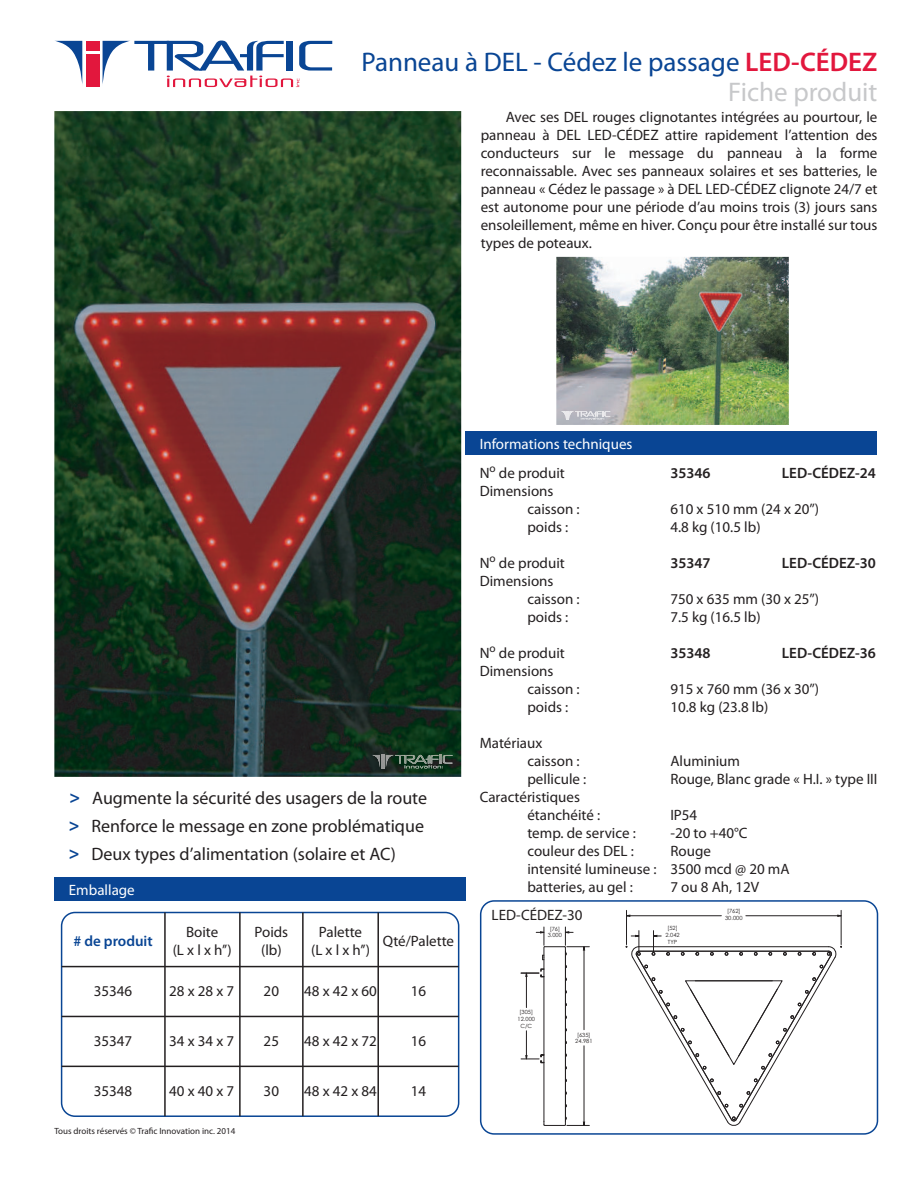
<style>
.page{position:relative;width:918px;height:1188px;background:#fff}
.page>*{position:absolute;margin:0;border:0;box-sizing:border-box;transform-origin:0 0}
.t1{font:27px "Myriad Pro";color:#094594}
.t2{font:27px "Myriad Pro";color:#c7c8ca}
.t3{font:18px "Myriad Pro";color:#231f20}
.t4{font:15px/18px "Myriad Pro";color:#231f20}
.t5{font:600 15px "Myriad Pro";color:#231f20}
.t6{font:15px/29.1px "Myriad Pro";color:#fff}
.t7{font:600 15px "Myriad Pro";color:#094594}
.t8{font:9px "Myriad Pro";color:#231f20}
.t9{font:5.7px/6.9px "Century Gothic";color:#231f20;text-align:center}
.s1{font-weight:600;color:#e2173d}
.s2{font-weight:700;color:#094594}
.s3{color:#231f20}
</style>
<div class="page">
<hr style="left:626px;top:910px;width:1px;height:35px;background:#231f20">
<hr style="left:841px;top:910px;width:1px;height:35px;background:#231f20">
<svg style="left:627px;top:914px;width:215px;height:3px"></svg>
<svg style="left:625px;top:931px;width:217px;height:195px"></svg>
<hr style="left:639px;top:946px;width:190px;height:1px;background:#231f20">
<svg style="left:521px;top:927px;width:68px;height:199px"></svg>
<div style="left:480px;top:900px;width:398px;height:235px;border:2px solid #094594;border-radius:14px"></div>
<div style="left:54px;top:878px;width:412px;height:23px;background:#094594"></div>
<div style="left:61px;top:912px;width:398px;height:205px;border:2px solid #094594;border-radius:13px"></div>
<hr style="left:62px;top:966px;width:397px;height:1px;background:#231f20">
<hr style="left:62px;top:1016px;width:397px;height:1px;background:#231f20">
<hr style="left:62px;top:1066px;width:397px;height:1px;background:#231f20">
<hr style="left:164px;top:913px;width:2px;height:203px;background:#231f20">
<hr style="left:239px;top:913px;width:2px;height:203px;background:#231f20">
<hr style="left:302px;top:913px;width:2px;height:203px;background:#231f20">
<hr style="left:377px;top:913px;width:2px;height:203px;background:#231f20">
<img style="left:556px;top:257px;width:233px;height:168px">
<svg style="left:561px;top:411px;width:49px;height:9px"></svg>
<img style="left:54px;top:111px;width:407px;height:666px">
<svg style="left:372px;top:755px;width:80px;height:14px"></svg>
<div style="left:86px;top:54px;width:13px;height:33px;background:#e2173d"></div>
<div style="left:86px;top:41px;width:13px;height:10px;background:#e2173d"></div>
<svg style="left:56px;top:41px;width:26px;height:41px"></svg>
<svg style="left:103px;top:40px;width:229px;height:47px"></svg>
<div style="left:465px;top:431px;width:412px;height:23px;background:#094594"></div>
<h1 class="t1" style="left:361px;top:48px;width:518px">Panneau à DEL - Cédez le passage <span class="s1">LED-CÉDEZ</span></h1>
<h1 class="t2" style="left:728px;top:78px;width:151px">Fiche produit</h1>
<p class="t4" style="left:481px;top:108px;width:398px;text-align:justify;text-indent:25px">Avec ses DEL rouges clignotantes intégrées au pourtour, le panneau à DEL LED-CÉDEZ attire rapidement l’attention des conducteurs sur le message du panneau à la forme reconnaissable. Avec ses panneaux solaires et ses batteries, le panneau « Cédez le passage » à DEL LED-CÉDEZ clignote 24/7 et est autonome pour une période d’au moins trois (3) jours sans ensoleillement, même en hiver. Conçu pour être installé sur tous types de poteaux.</p>
<p class="t3" style="left:70px;top:789px;width:359px"><span class="s2">&gt;</span> Augmente la sécurité des usagers de la route</p>
<p class="t3" style="left:69px;top:846px;width:329px"><span class="s2">&gt;</span> Deux types d’alimentation (solaire et AC)</p>
<p class="t3" style="left:69px;top:817px;width:357px"><span class="s2">&gt;</span> Renforce le message en zone problématique</p>
<p class="t6" style="left:69px;top:876px;width:67px">Emballage</p>
<p class="t7" style="left:73px;top:934px;width:81px"># de produit</p>
<p class="t4" style="left:173px;top:923px;width:60px;text-align:center">Boite<br>(L x l x h’’)</p>
<p class="t4" style="left:254px;top:923px;width:35px;text-align:center">Poids (lb)</p>
<p class="t4" style="left:311px;top:923px;width:60px;text-align:center">Palette<br>(L x l x h’’)</p>
<p class="t4" style="left:383px;top:932px;width:73px">Qté/Palette</p>
<p class="t4" style="left:94px;top:982px;width:40px">35346</p>
<p class="t4" style="left:94px;top:1032px;width:40px">35347</p>
<p class="t4" style="left:94px;top:1082px;width:40px">35348</p>
<p class="t4" style="left:169px;top:982px;width:67px">28 x 28 x 7</p>
<p class="t4" style="left:169px;top:1032px;width:67px">34 x 34 x 7</p>
<p class="t4" style="left:169px;top:1082px;width:67px">40 x 40 x 7</p>
<p class="t8" style="left:54px;top:1127px;width:182px">Tous droits réservés © Trafic Innovation inc. 2014</p>
<p class="t4" style="left:264px;top:982px;width:17px">20</p>
<p class="t4" style="left:264px;top:1032px;width:17px">25</p>
<p class="t4" style="left:264px;top:1082px;width:17px">30</p>
<p class="t4" style="left:304px;top:982px;width:74px">48 x 42 x 60</p>
<p class="t4" style="left:304px;top:1032px;width:74px">48 x 42 x 72</p>
<p class="t4" style="left:304px;top:1082px;width:74px">48 x 42 x 84</p>
<p class="t4" style="left:411px;top:982px;width:17px">16</p>
<p class="t4" style="left:411px;top:1032px;width:17px">16</p>
<p class="t4" style="left:411px;top:1082px;width:17px">14</p>
<p class="t6" style="left:480px;top:430px;width:154px">Informations techniques<br><span class="s3">N</span><sup>o</sup> <span class="s3">de produit</span></p>
<p class="t4" style="left:527px;top:482px;width:54px;text-indent:-48px">Dimensions caisson : poids :</p>
<p class="t4" style="left:480px;top:554px;width:87px">N<sup>o</sup> de produit</p>
<p class="t4" style="left:480px;top:572px;width:75px">Dimensions</p>
<p class="t4" style="left:527px;top:590px;width:54px">caisson :</p>
<p class="t4" style="left:527px;top:608px;width:42px">poids :</p>
<p class="t4" style="left:480px;top:644px;width:87px">N<sup>o</sup> de produit</p>
<p class="t4" style="left:480px;top:662px;width:75px">Dimensions</p>
<p class="t4" style="left:527px;top:680px;width:54px">caisson :</p>
<p class="t4" style="left:527px;top:698px;width:42px">poids :</p>
<p class="t4" style="left:480px;top:734px;width:64px">Matériaux</p>
<p class="t4" style="left:527px;top:752px;width:54px">caisson :</p>
<p class="t4" style="left:527px;top:770px;width:60px">pellicule :</p>
<p class="t4" style="left:480px;top:788px;width:102px">Caractéristiques</p>
<p class="t4" style="left:527px;top:806px;width:74px">étanchéité :</p>
<p class="t4" style="left:527px;top:824px;width:110px">temp. de service :</p>
<p class="t4" style="left:527px;top:842px;width:108px">couleur des DEL :</p>
<p class="t4" style="left:527px;top:860px;width:131px">intensité lumineuse :</p>
<p class="t4" style="left:527px;top:878px;width:107px">batteries, au gel :</p>
<p class="t4" style="left:492px;top:907px;width:92px">LED-CÉDEZ-30</p>
<p class="t5" style="left:670px;top:465px;width:42px">35346</p>
<p class="t5" style="left:782px;top:465px;width:96px">LED-CÉDEZ-24</p>
<p class="t4" style="left:670px;top:500px;width:150px">610 x 510 mm (24 x 20’’)<br>4.8 kg (10.5 lb)</p>
<p class="t5" style="left:670px;top:555px;width:42px">35347</p>
<p class="t5" style="left:782px;top:555px;width:96px">LED-CÉDEZ-30</p>
<p class="t4" style="left:670px;top:590px;width:150px">750 x 635 mm (30 x 25’’)<br>7.5 kg (16.5 lb)</p>
<p class="t5" style="left:670px;top:645px;width:42px">35348</p>
<p class="t5" style="left:782px;top:645px;width:96px">LED-CÉDEZ-36</p>
<p class="t4" style="left:670px;top:680px;width:150px">915 x 760 mm (36 x 30’’)<br>10.8 kg (23.8 lb)</p>
<p class="t4" style="left:670px;top:752px;width:209px">Aluminium<br>Rouge, Blanc grade « H.I. » type III</p>
<p class="t4" style="left:670px;top:806px;width:121px">IP54<br>-20 to +40°C<br>Rouge<br>3500 mcd @ 20 mA<br>7 ou 8 Ah, 12V</p>
<p class="t9" style="left:725px;top:908px;width:19px">[762]<br>30.000</p>
<p class="t9" style="left:548px;top:926px;width:16px">[76]<br>3.000</p>
<p class="t9" style="left:665px;top:925px;width:16px">[52]<br>2.042<br>TYP</p>
<p class="t9" style="left:518px;top:1009px;width:19px">[305]<br>12.000<br>C/C</p>
<p class="t9" style="left:575px;top:1032px;width:19px">[635]<br>24.981</p>
</div>
